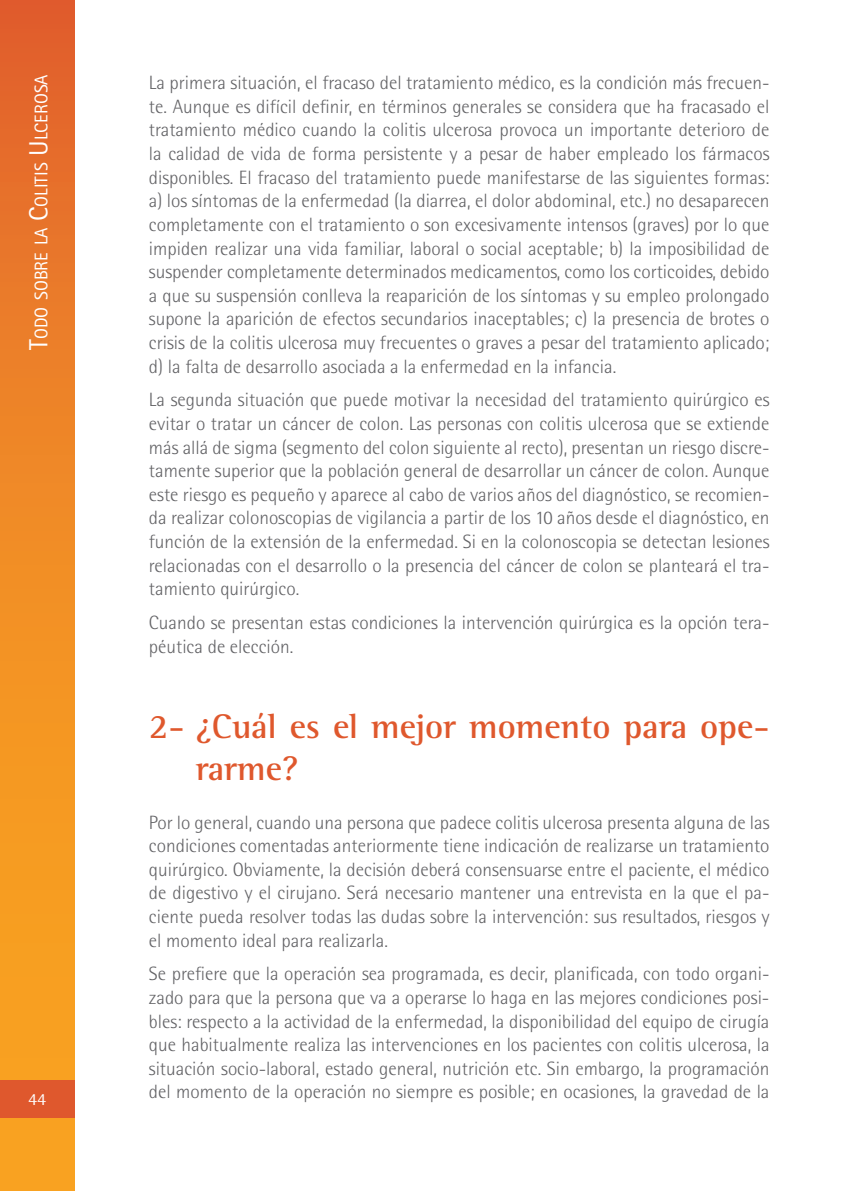
<style>
.page{position:relative;width:844px;height:1191px;background:#fff}
.page>*{position:absolute;margin:0;border:0;box-sizing:border-box;transform-origin:0 0}
.t1{font:700 35px/42px "Rotis Semi Serif";color:#df582d}
.t2{font:300 19.25px/23.6px "Rotis Semi Sans";color:#636366;text-align:justify}
.t3{font:18.38px "Rotis Sans Serif";color:#fff}
.t4{font:17.5px "Rotis Semi Serif";color:#fff}
.s1{font-size:26.25px}
</style>
<div class="page">
<div style="left:0;top:0;width:74px;height:1191px;background:linear-gradient(to bottom,#e3672d,#fdae1e)"></div>
<div style="left:0;top:1080px;width:74px;height:37px;background:#df582d"></div>
<p class="t3" style="left:30px;top:350px;width:277px;rotate:-90deg"><span class="s1">T</span>odo sobre la <span class="s1">C</span>olitis <span class="s1">U</span>lcerosa</p>
<p class="t2" style="left:149px;top:71px;width:622px">La primera situación, el fracaso del tratamiento médico, es la condición más frecuen&shy;te. Aunque es difícil definir, en términos generales se considera que ha fracasado el tratamiento médico cuando la colitis ulcerosa provoca un importante deterioro de la calidad de vida de forma persistente y a pesar de haber empleado los fármacos disponibles. El fracaso del tratamiento puede manifestarse de las siguientes formas: a) los síntomas de la enfermedad (la diarrea, el dolor abdominal, etc.) no desaparecen completamente con el tratamiento o son excesivamente intensos (graves) por lo que impiden realizar una vida familiar, laboral o social aceptable; b) la imposibilidad de suspender completamente determinados medicamentos, como los corticoides, debido a que su suspensión conlleva la reaparición de los síntomas y su empleo prolongado supone la aparición de efectos secundarios inaceptables; c) la presencia de brotes o crisis de la colitis ulcerosa muy frecuentes o graves a pesar del tratamiento aplicado; d) la falta de desarrollo asociada a la enfermedad en la infancia.</p>
<p class="t2" style="left:149px;top:388px;width:622px">La segunda situación que puede motivar la necesidad del tratamiento quirúrgico es evitar o tratar un cáncer de colon. Las personas con colitis ulcerosa que se extiende más allá de sigma (segmento del colon siguiente al recto), presentan un riesgo discre&shy;tamente superior que la población general de desarrollar un cáncer de colon. Aunque este riesgo es pequeño y aparece al cabo de varios años del diagnóstico, se recomien&shy;da realizar colonoscopias de vigilancia a partir de los 10 años desde el diagnóstico, en función de la extensión de la enfermedad. Si en la colonoscopia se detectan lesiones relacionadas con el desarrollo o la presencia del cáncer de colon se planteará el tra&shy;tamiento quirúrgico.</p>
<p class="t2" style="left:149px;top:610px;width:622px">Cuando se presentan estas condiciones la intervención quirúrgica es la opción tera&shy;péutica de elección.</p>
<p class="t4" style="left:28px;top:1089px;width:20px">44</p>
<h1 class="t1" style="left:196px;top:705px;width:575px;text-indent:-47px">2- ¿Cuál es el mejor momento para ope&shy;rarme?</h1>
<p class="t2" style="left:149px;top:810px;width:622px">Por lo general, cuando una persona que padece colitis ulcerosa presenta alguna de las condiciones comentadas anteriormente tiene indicación de realizarse un tratamiento quirúrgico. Obviamente, la decisión deberá consensuarse entre el paciente, el médico de digestivo y el cirujano. Será necesario mantener una entrevista en la que el pa&shy;ciente pueda resolver todas las dudas sobre la intervención: sus resultados, riesgos y el momento ideal para realizarla.</p>
<p class="t2" style="left:149px;top:962px;width:622px">Se prefiere que la operación sea programada, es decir, planificada, con todo organi&shy;zado para que la persona que va a operarse lo haga en las mejores condiciones posi&shy;bles: respecto a la actividad de la enfermedad, la disponibilidad del equipo de cirugía que habitualmente realiza las intervenciones en los pacientes con colitis ulcerosa, la situación socio-laboral, estado general, nutrición etc. Sin embargo, la programación del momento de la operación no siempre es posible; en ocasiones, la gravedad de la</p>
</div>
